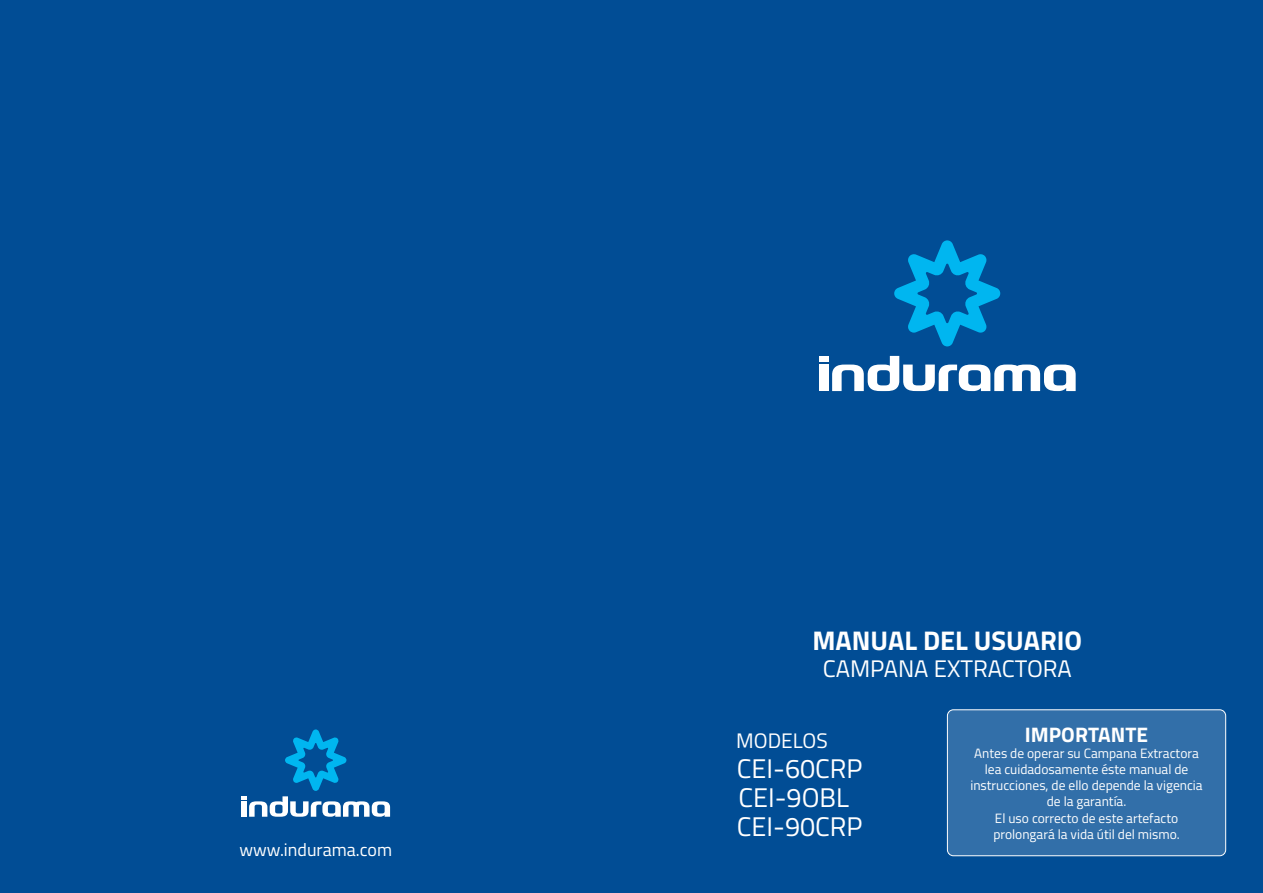
<style>
.page{position:relative;width:1263px;height:893px;background:#fff}
.page>*{position:absolute;margin:0;border:0;box-sizing:border-box;transform-origin:0 0}
.t1{font:27px/29.4px "Titillium Web";color:#fff}
.t2{font:700 27px "Titillium Web";color:#fff}
.t3{font:24px "Titillium Web";color:#fff}
.t4{font:700 21px "Titillium Web";color:#fff}
.t5{font:21px "Titillium Web";color:#fff}
.t6{font:18px "Titillium Web";color:#fff}
.t7{font:13.5px/16.2px "Titillium Web";color:#fff;text-align:center}
</style>
<div class="page">
<div style="left:631px;top:0;width:632px;height:893px;background:#014d95"></div>
<div style="left:0;top:0;width:631px;height:893px;background:#014d95"></div>
<svg style="left:894px;top:240px;width:106px;height:106px"></svg>
<div style="left:819px;top:365px;width:9px;height:26px;background:#fff"></div>
<div style="left:819px;top:356px;width:9px;height:6px;background:#fff"></div>
<svg style="left:832px;top:356px;width:244px;height:35px"></svg>
<svg style="left:241px;top:729px;width:149px;height:88px"></svg>
<div style="left:947px;top:710px;width:279px;height:146px;background:#326fa9;border-radius:6px"></div>
<div style="left:947px;top:709px;width:279px;height:147px;border:1px solid #fff;border-radius:6px"></div>
<h3 class="t6" style="left:239px;top:836px;width:154px">www.indurama.com</h3>
<h1 class="t2" style="left:812px;top:620px;width:271px">MANUAL DEL USUARIO</h1>
<h2 class="t3" style="left:823px;top:651px;width:251px">CAMPANA EXTRACTORA</h2>
<h3 class="t5" style="left:736px;top:725px;width:93px">MODELOS</h3>
<h1 class="t1" style="left:737px;top:752px;width:127px">CEI-60CRP<br>CEI-9OBL<br>CEI-90CRP</h1>
<h3 class="t4" style="left:1025px;top:718px;width:125px">IMPORTANTE</h3>
<p class="t7" style="left:970px;top:744px;width:234px">Antes de operar su Campana Extractora lea cuidadosamente éste manual de instrucciones, de ello depende la vigencia de la garantía.<br>El uso correcto de este artefacto prolongará la vida útil del mismo.</p>
</div>
